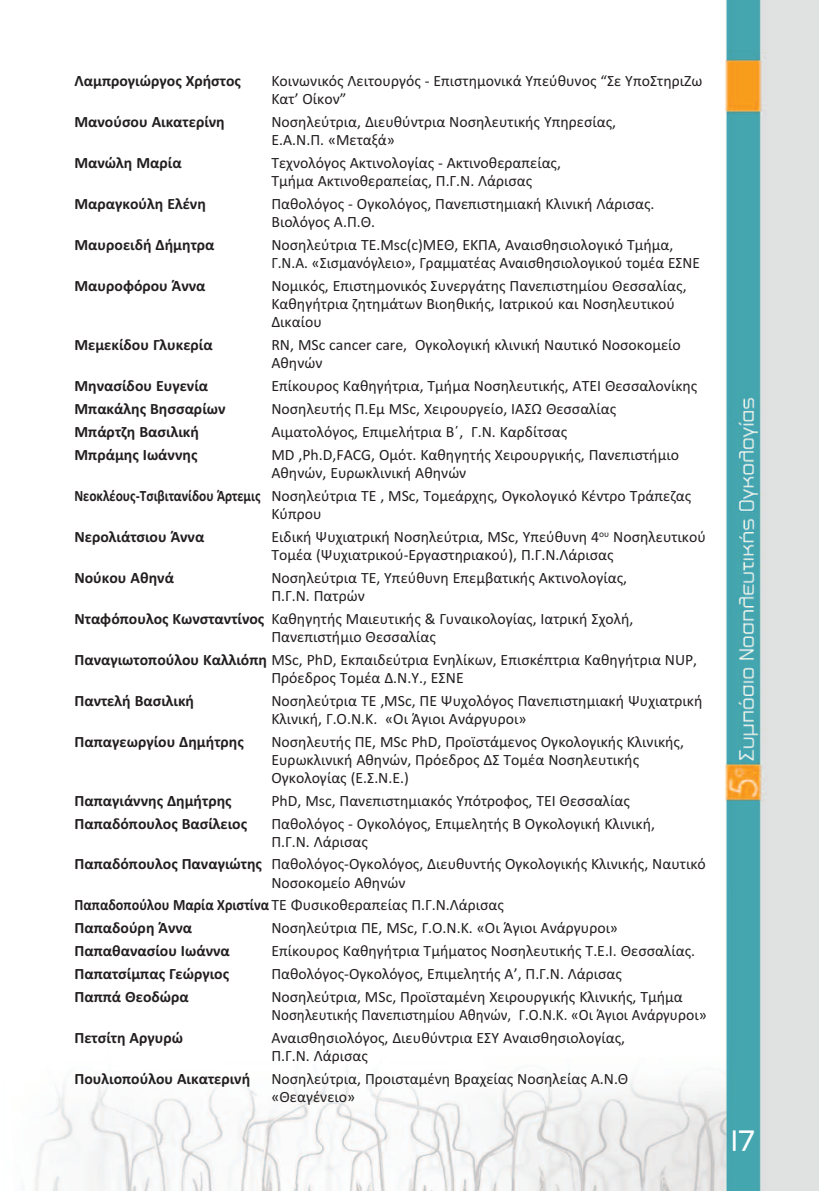
<style>
.page{position:relative;width:819px;height:1191px;background:#fff}
.page>*{position:absolute;margin:0;border:0;box-sizing:border-box;transform-origin:0 0}
.t1{font:31.5px "PF Haus Square";color:#fff}
.t2{font:15.75px/18px "Calibri";color:#231f20}
.t3{font:700 15.75px "Calibri";color:#231f20}
.t4{font:700 15.75px/22.9px "Calibri";color:#231f20;scale:.9 1}
.s1{font-weight:700}
.s2{font-weight:400}
</style>
<div class="page">
<img style="left:35px;top:0;width:784px;height:1191px">
<p class="t3" style="left:74px;top:72px;width:168px">Λαμπρογιώργος Χρήστος</p>
<p class="t2" style="left:271px;top:72px;width:432px">Κοινωνικός Λειτουργός - Επιστημονικά Υπεύθυνος “Σε ΥποΣτηριΖω<br>Κατ’ Οίκον”</p>
<p class="t3" style="left:74px;top:113px;width:152px">Μανούσου Αικατερίνη</p>
<p class="t2" style="left:271px;top:113px;width:346px">Νοσηλεύτρια, Διευθύντρια Νοσηλευτικής Υπηρεσίας,<br>Ε.Α.Ν.Π. «Μεταξά»</p>
<p class="t3" style="left:74px;top:153px;width:109px">Μανώλη Μαρία</p>
<p class="t2" style="left:271px;top:154px;width:291px">Τεχνολόγος Ακτινολογίας - Ακτινοθεραπείας,<br>Τμήμα Ακτινοθεραπείας, Π.Γ.Ν. Λάρισας</p>
<p class="t3" style="left:74px;top:194px;width:133px">Μαραγκούλη Ελένη</p>
<p class="t2" style="left:271px;top:195px;width:384px">Παθολόγος - Ογκολόγος, Πανεπιστημιακή Κλινική Λάρισας.<br>Βιολόγος Α.Π.Θ.</p>
<p class="t3" style="left:74px;top:235px;width:142px">Μαυροειδή Δήμητρα</p>
<p class="t2" style="left:271px;top:236px;width:430px">Νοσηλεύτρια ΤΕ.Msc(c)ΜΕΘ, ΕΚΠΑ, Αναισθησιολογικό Τμήμα,<br>Γ.Ν.Α. «Σισμανόγλειο», Γραμματέας Αναισθησιολογικού τομέα ΕΣΝΕ</p>
<p class="t3" style="left:74px;top:276px;width:133px">Μαυροφόρου Άννα</p>
<p class="t2" style="left:271px;top:277px;width:416px">Νομικός, Επιστημονικός Συνεργάτης Πανεπιστημίου Θεσσαλίας,<br>Καθηγήτρια ζητημάτων Βιοηθικής, Ιατρικού και Νοσηλευτικού<br>Δικαίου</p>
<p class="t3" style="left:74px;top:335px;width:140px">Μεμεκίδου Γλυκερία</p>
<p class="t2" style="left:271px;top:336px;width:411px">RN, MSc cancer care, Ογκολογική κλινική Ναυτικό Νοσοκομείο<br>Αθηνών</p>
<p class="t3" style="left:74px;top:376px;width:135px">Μηνασίδου Ευγενία</p>
<p class="t2" style="left:271px;top:376px;width:427px">Επίκουρος Καθηγήτρια, Τμήμα Νοσηλευτικής, ΑΤΕΙ Θεσσαλονίκης</p>
<p class="t3" style="left:74px;top:399px;width:153px">Μπακάλης Βησσαρίων</p>
<p class="t2" style="left:271px;top:399px;width:346px">Νοσηλευτής Π.Εμ MSc, Χειρουργείο, ΙΑΣΩ Θεσσαλίας</p>
<p class="t3" style="left:74px;top:422px;width:126px">Μπάρτζη Βασιλική</p>
<p class="t2" style="left:271px;top:422px;width:297px">Αιματολόγος, Επιμελήτρια Β΄, Γ.Ν. Καρδίτσας</p>
<p class="t3" style="left:74px;top:445px;width:124px">Μπράμης Ιωάννης</p>
<p class="t2" style="left:271px;top:445px;width:409px">MD ,Ph.D,FACG, Ομότ. Καθηγητής Χειρουργικής, Πανεπιστήμιο<br>Αθηνών, Ευρωκλινική Αθηνών</p>
<p class="t2" style="left:271px;top:486px;width:421px;text-indent:-197px"><span class="s1">Νεοκλέους-Τσιβιτανίδου Άρτεμις</span> Νοσηλεύτρια ΤΕ , MSc, Τομεάρχης, Ογκολογικό Κέντρο Τράπεζας<br>Κύπρου</p>
<p class="t3" style="left:74px;top:527px;width:131px">Νερολιάτσιου Άννα</p>
<p class="t2" style="left:271px;top:527px;width:436px">Ειδική Ψυχιατρική Νοσηλεύτρια, MSc, Υπεύθυνη 4<sup>ου</sup> Νοσηλευτικού<br>Τομέα (Ψυχιατρικού-Εργαστηριακού), Π.Γ.Ν.Λάρισας</p>
<p class="t3" style="left:74px;top:568px;width:101px">Νούκου Αθηνά</p>
<p class="t2" style="left:271px;top:568px;width:357px">Νοσηλεύτρια ΤΕ, Υπεύθυνη Επεμβατικής Ακτινολογίας,<br>Π.Γ.Ν. Πατρών</p>
<p class="t2" style="left:74px;top:609px;width:560px;text-align:center"><span class="s1">Νταφόπουλος Κωνσταντίνος</span> Καθηγητής Μαιευτικής &amp; Γυναικολογίας, Ιατρική Σχολή,<br>Πανεπιστήμιο Θεσσαλίας</p>
<p class="t2" style="left:271px;top:650px;width:427px;text-indent:-197px"><span class="s1">Παναγιωτοπούλου Καλλιόπη</span> MSc, PhD, Εκπαιδεύτρια Ενηλίκων, Επισκέπτρια Καθηγήτρια NUP,<br>Πρόεδρος Τομέα Δ.Ν.Y., ΕΣΝΕ</p>
<p class="t3" style="left:74px;top:691px;width:121px">Παντελή Βασιλική</p>
<p class="t2" style="left:271px;top:691px;width:432px">Νοσηλεύτρια ΤΕ ,MSc, ΠΕ Ψυχολόγος Πανεπιστημιακή Ψυχιατρική<br>Κλινική, Γ.Ο.Ν.Κ. «Οι Άγιοι Ανάργυροι»</p>
<p class="t3" style="left:74px;top:732px;width:171px">Παπαγεωργίου Δημήτρης</p>
<p class="t2" style="left:271px;top:732px;width:414px">Νοσηλευτής ΠΕ, MSc PhD, Προϊστάμενος Ογκολογικής Κλινικής,<br>Ευρωκλινική Αθηνών, Πρόεδρος ΔΣ Τομέα Νοσηλευτικής<br>Ογκολογίας (Ε.Σ.Ν.Ε.)</p>
<p class="t3" style="left:74px;top:791px;width:159px">Παπαγιάννης Δημήτρης</p>
<p class="t2" style="left:271px;top:791px;width:360px">PhD, Msc, Πανεπιστημιακός Υπότροφος, ΤΕΙ Θεσσαλίας</p>
<p class="t3" style="left:74px;top:814px;width:174px">Παπαδόπουλος Βασίλειος</p>
<p class="t2" style="left:271px;top:814px;width:385px">Παθολόγος - Ογκολόγος, Επιμελητής Β Ογκολογική Κλινική,<br>Π.Γ.Ν. Λάρισας</p>
<p class="t2" style="left:271px;top:855px;width:436px;text-indent:-197px"><span class="s1">Παπαδόπουλος Παναγιώτης</span> Παθολόγος-Ογκολόγος, Διευθυντής Ογκολογικής Κλινικής, Ναυτικό<br>Νοσοκομείο Αθηνών</p>
<p class="t4" style="left:74px;top:893px;width:479px">Παπαδοπούλου Μαρία Χριστίνα <span class="s2">ΤΕ Φυσικοθεραπείας Π.Γ.Ν.Λάρισας<br></span>Παπαδούρη Άννα</p>
<p class="t2" style="left:271px;top:919px;width:348px">Νοσηλεύτρια ΠΕ, MSc, Γ.Ο.Ν.Κ. «Οι Άγιοι Ανάργυροι»</p>
<p class="t3" style="left:74px;top:941px;width:157px">Παπαθανασίου Ιωάννα</p>
<p class="t2" style="left:271px;top:942px;width:425px">Επίκουρος Καθηγήτρια Τμήματος Νοσηλευτικής Τ.Ε.Ι. Θεσσαλίας.</p>
<p class="t3" style="left:74px;top:964px;width:156px">Παπατσίμπας Γεώργιος</p>
<p class="t2" style="left:271px;top:964px;width:352px">Παθολόγος-Ογκολόγος, Επιμελητής Α’, Π.Γ.Ν. Λάρισας</p>
<p class="t3" style="left:74px;top:987px;width:116px">Παππά Θεοδώρα</p>
<p class="t2" style="left:271px;top:987px;width:437px">Νοσηλεύτρια, MSc, Προϊσταμένη Χειρουργικής Κλινικής, Τμήμα<br>Νοσηλευτικής Πανεπιστημίου Αθηνών, Γ.Ο.Ν.Κ. «Οι Άγιοι Ανάργυροι»</p>
<p class="t3" style="left:74px;top:1028px;width:110px">Πετσίτη Αργυρώ</p>
<p class="t2" style="left:271px;top:1028px;width:355px">Αναισθησιολόγος, Διευθύντρια ΕΣΥ Αναισθησιολογίας,<br>Π.Γ.Ν. Λάρισας</p>
<p class="t3" style="left:74px;top:1069px;width:177px">Πουλιοπούλου Αικατερινή</p>
<p class="t2" style="left:271px;top:1069px;width:358px">Νοσηλεύτρια, Προισταμένη Βραχείας Νοσηλείας Α.Ν.Θ «Θεαγένειο»</p>
<h1 class="t1" style="left:730px;top:1123px;width:25px">17</h1>
</div>
